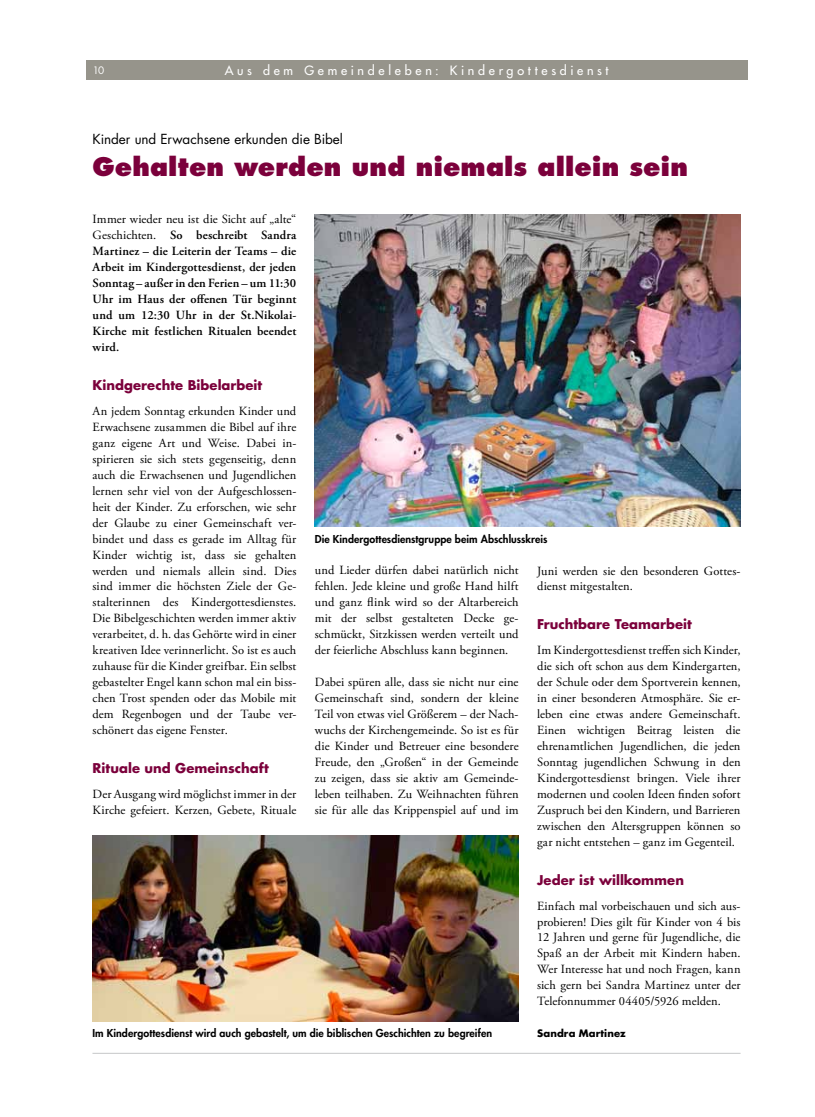
<style>
.page{position:relative;width:815px;height:1117px;background:#fff}
.page>*{position:absolute;margin:0;border:0;box-sizing:border-box;transform-origin:0 0}
.t1{font:800 25px "Futura Std";letter-spacing:.005em;color:#7b003b}
.t2{font:13.5px "Futura Std";letter-spacing:-.005em;color:#000}
.t3{font:700 13.12px "Futura Std";letter-spacing:.005em;color:#7b003b}
.t4{font:12.5px/16px "Adobe Garamond Pro";letter-spacing:.005em;color:#000;text-align:justify}
.t5{font:600 12.5px/16px "Adobe Garamond Pro";letter-spacing:.01em;color:#000;text-align:justify}
.t6{font:500 12.5px "Futura Std";letter-spacing:.3em;color:#fff}
.t7{font:800 10.62px "Futura Std";letter-spacing:.005em;color:#000}
.t8{font:700 10px "Futura Std";letter-spacing:.01em;color:#000}
.t9{font:10px "Futura Std";color:#fff}
.s1{font-weight:400}
</style>
<div class="page">
<hr style="left:92px;top:1052px;width:649px;height:1px;background:#c6c7c8">
<div style="left:86px;top:60px;width:662px;height:20px;background:#96948b"></div>
<img style="left:93px;top:835px;width:426px;height:185px">
<img style="left:315px;top:214px;width:426px;height:312px">
<p class="t9" style="left:93px;top:63px;width:13px">10</p>
<p class="t6" style="left:225px;top:62px;width:385px">Aus dem Gemeindeleben: Kindergottesdienst</p>
<p class="t2" style="left:93px;top:130px;width:252px">Kinder und Erwachsene erkunden die Bibel</p>
<h1 class="t1" style="left:93px;top:150px;width:597px">Gehalten werden und niemals allein sein</h1>
<p class="t5" style="left:93px;top:211px;width:205px"><span class="s1">Immer wieder neu ist die Sicht auf „alte“ Geschichten.</span> So beschreibt Sandra Martinez – die Leiterin der Teams – die Arbeit im Kindergottesdienst, der jeden Sonntag – außer in den Ferien – um 11:30<br>Uhr im Haus der offenen Tür beginnt und um 12:30 Uhr in der St.Nikolai-Kirche mit festlichen Ritualen beendet wird.</p>
<p class="t3" style="left:93px;top:376px;width:171px">Kindgerechte Bibelarbeit</p>
<p class="t4" style="left:93px;top:403px;width:205px">An jedem Sonntag erkunden Kinder und Erwachsene zusammen die Bibel auf ihre ganz eigene Art und Weise. Dabei in&shy;spirieren sie sich stets gegenseitig, denn auch die Erwachsenen und Jugendlichen lernen sehr viel von der Aufgeschlossen&shy;heit der Kinder. Zu erforschen, wie sehr der Glaube zu einer Gemeinschaft ver&shy;bindet und dass es gerade im Alltag für Kinder wichtig ist, dass sie gehalten werden und niemals allein sind. Dies sind immer die höchsten Ziele der Ge&shy;stalterinnen des Kindergottesdienstes.<br>Die Bibelgeschichten werden immer aktiv verarbeitet, d. h. das Gehörte wird in einer kreativen Idee verinnerlicht. So ist es auch zuhause für die Kinder greifbar. Ein selbst gebastelter Engel kann schon mal ein biss&shy;chen Trost spenden oder das Mobile mit dem Regenbogen und der Taube ver&shy;schönert das eigene Fenster.</p>
<p class="t3" style="left:93px;top:759px;width:178px">Rituale und Gemeinschaft</p>
<p class="t4" style="left:93px;top:786px;width:205px">Der Ausgang wird möglichst immer in der<br>Kirche gefeiert. Kerzen, Gebete, Rituale</p>
<p class="t7" style="left:315px;top:531px;width:234px">Die Kindergottesdienstgruppe beim Abschlusskreis</p>
<p class="t4" style="left:315px;top:562px;width:205px">und Lieder dürfen dabei natürlich nicht fehlen. Jede kleine und große Hand hilft und ganz flink wird so der Altarbereich mit der selbst gestalteten Decke ge&shy;schmückt, Sitzkissen werden verteilt und der feierliche Abschluss kann beginnen.</p>
<p class="t4" style="left:315px;top:674px;width:205px">Dabei spüren alle, dass sie nicht nur eine Gemeinschaft sind, sondern der kleine Teil von etwas viel Größerem – der Nach&shy;wuchs der Kirchengemeinde. So ist es für die Kinder und Betreuer eine besondere Freude, den „Großen“ in der Gemeinde zu zeigen, dass sie aktiv am Gemeinde&shy;leben teilhaben. Zu Weihnachten führen sie für alle das Krippenspiel auf und im</p>
<p class="t4" style="left:537px;top:563px;width:205px">Juni werden sie den besonderen Gottes&shy;dienst mitgestalten.</p>
<p class="t3" style="left:537px;top:615px;width:156px">Fruchtbare Teamarbeit</p>
<p class="t4" style="left:537px;top:642px;width:205px">Im Kindergottesdienst treffen sich Kinder, die sich oft schon aus dem Kindergarten, der Schule oder dem Sportverein kennen, in einer besonderen Atmosphäre. Sie er&shy;leben eine etwas andere Gemeinschaft.<br>Einen wichtigen Beitrag leisten die ehrenamtlichen Jugendlichen, die jeden Sonntag jugendlichen Schwung in den Kindergottesdienst bringen. Viele ihrer modernen und coolen Ideen finden sofort Zuspruch bei den Kindern, und Barrieren zwischen den Altersgruppen können so gar nicht entstehen – ganz im Gegenteil.</p>
<p class="t3" style="left:537px;top:870px;width:148px">Jeder ist willkommen</p>
<p class="t4" style="left:537px;top:897px;width:205px">Einfach mal vorbeischauen und sich aus&shy;probieren! Dies gilt für Kinder von 4 bis 12 Jahren und gerne für Jugendliche, die Spaß an der Arbeit mit Kindern haben.<br>Wer Interesse hat und noch Fragen, kann sich gern bei Sandra Martinez unter der Telefonnummer 04405/5926 melden.</p>
<p class="t8" style="left:537px;top:1026px;width:90px">Sandra Martinez</p>
<p class="t7" style="left:92px;top:1026px;width:401px">Im Kindergottesdienst wird auch gebastelt, um die biblischen Geschichten zu begreifen</p>
</div>
